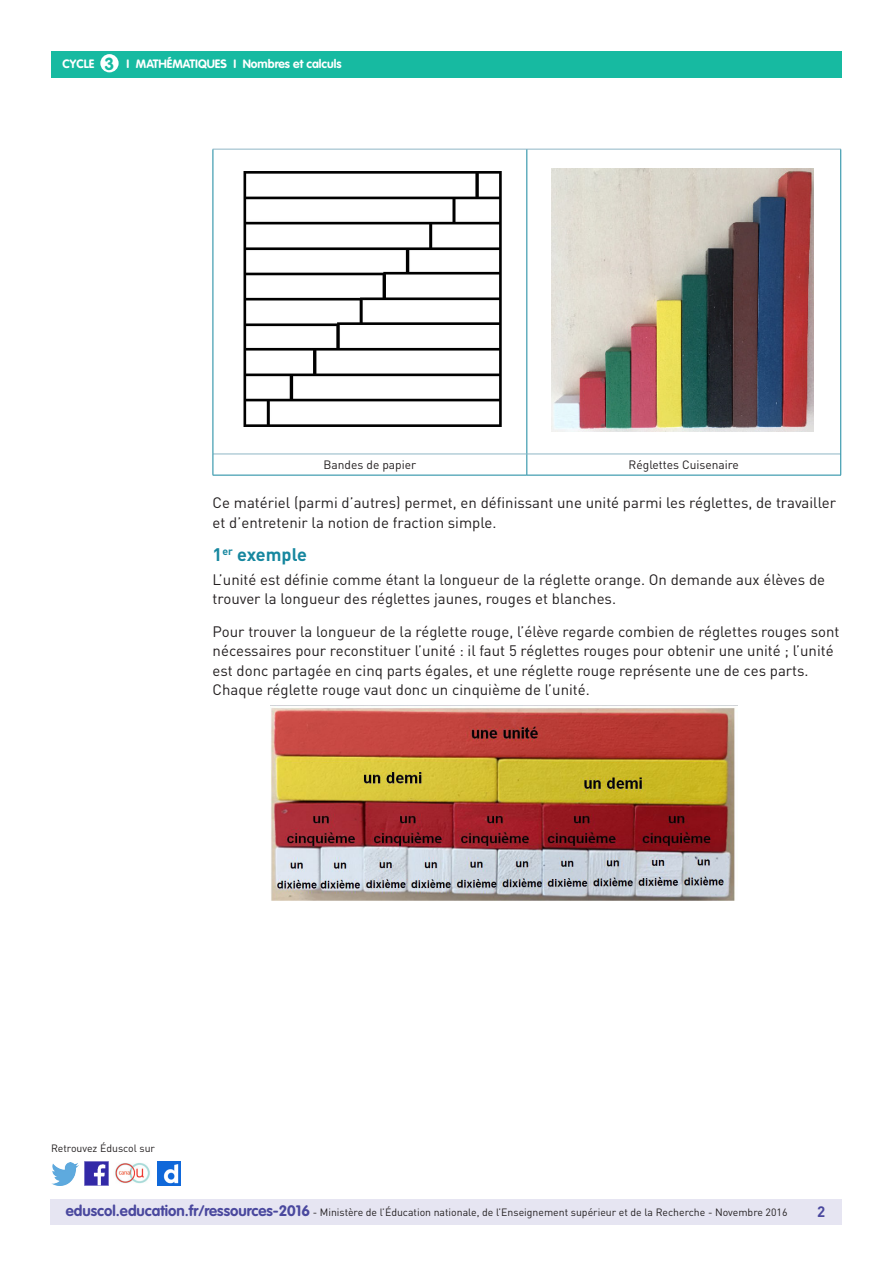
<style>
.page{position:relative;width:893px;height:1263px;background:#fff}
.page>*{position:absolute;margin:0;border:0;box-sizing:border-box;transform-origin:0 0}
._04_Titre_de_niveau{font:700 18px "DIN Pro";letter-spacing:-.005em;color:#16879f}
.t1{font:700 17.25px "VAG Rounded Std";color:#17baa1}
._06_Texte_courant{font:15px/19.5px "DIN Pro";color:#231f20}
.t2{font:700 15px "DIN Pro";color:#4a489e}
.t3{font:700 12px "VAG Rounded Std";color:#fff}
.Texte_courant_tablea{font:12px "DIN Pro";color:#231f20}
.t4{font:10.5px "DIN Pro";color:#231f20}
.s1{font-family:"VAG Rounded Std";font-weight:700;font-size:15px;color:#4a489e}
</style>
<div class="page">
<div style="left:50px;top:1199px;width:791px;height:26px;background:#e6e5f2"></div>
<div style="left:51px;top:51px;width:791px;height:27px;background:#17baa1"></div>
<div style="left:100px;top:54px;width:19px;height:18px;background:#fff;border-radius:50%"></div>
<img style="left:85px;top:1162px;width:23px;height:23px">
<img style="left:51px;top:1163px;width:28px;height:22px">
<img style="left:158px;top:1162px;width:22px;height:23px">
<img style="left:115px;top:1163px;width:35px;height:21px">
<hr style="left:213px;top:149px;width:314px;height:1px;background:#8fb6c6">
<hr style="left:527px;top:149px;width:314px;height:1px;background:#8fb6c6">
<hr style="left:213px;top:454px;width:314px;height:1px;background:#8fb6c6">
<hr style="left:527px;top:454px;width:313px;height:1px;background:#8fb6c6">
<hr style="left:213px;top:149px;width:1px;height:305px;background:#16879f">
<hr style="left:526px;top:149px;width:1px;height:305px;background:#16879f">
<hr style="left:840px;top:149px;width:1px;height:305px;background:#16879f">
<svg style="left:213px;top:455px;width:1px;height:20px"></svg>
<svg style="left:526px;top:454px;width:1px;height:21px"></svg>
<svg style="left:840px;top:454px;width:1px;height:21px"></svg>
<hr style="left:213px;top:475px;width:314px;height:1px;background:#16879f">
<hr style="left:527px;top:475px;width:314px;height:1px;background:#16879f">
<img style="left:243px;top:171px;width:259px;height:256px">
<img style="left:551px;top:168px;width:263px;height:264px">
<img style="left:271px;top:707px;width:464px;height:194px">
<p class="t3" style="left:63px;top:57px;width:33px">CYCLE</p>
<p class="t3" style="left:127px;top:57px;width:217px">I MATHÉMATIQUES I Nombres et calculs</p>
<p class="t1" style="left:105px;top:53px;width:11px">3</p>
<p class="Texte_courant_tablea" style="left:324px;top:457px;width:94px">Bandes de papier</p>
<p class="Texte_courant_tablea" style="left:629px;top:457px;width:112px">Réglettes Cuisenaire</p>
<p class="_06_Texte_courant" style="left:213px;top:493px;width:625px">Ce matériel (parmi d’autres) permet, en définissant une unité parmi les réglettes, de travailler et d’entretenir la notion de fraction simple.</p>
<p class="_04_Titre_de_niveau" style="left:213px;top:543px;width:96px">1<sup>er</sup> exemple</p>
<p class="_06_Texte_courant" style="left:213px;top:569px;width:614px">L’unité est définie comme étant la longueur de la réglette orange. On demande aux élèves de trouver la longueur des réglettes jaunes, rouges et blanches.</p>
<p class="_06_Texte_courant" style="left:213px;top:621px;width:628px">Pour trouver la longueur de la réglette rouge, l’élève regarde combien de réglettes rouges sont nécessaires pour reconstituer l’unité : il faut 5 réglettes rouges pour obtenir une unité ; l’unité est donc partagée en cinq parts égales, et une réglette rouge représente une de ces parts.<br>Chaque réglette rouge vaut donc un cinquième de l’unité.</p>
<p class="t4" style="left:51px;top:1141px;width:106px">Retrouvez Éduscol sur</p>
<p class="t4" style="left:66px;top:1205px;width:723px"><span class="s1">eduscol.education.fr/ressources-2016</span> - Ministère de l’Éducation nationale, de l’Enseignement supérieur et de la Recherche - Novembre 2016</p>
<p class="t2" style="left:817px;top:1201px;width:10px">2</p>
</div>
